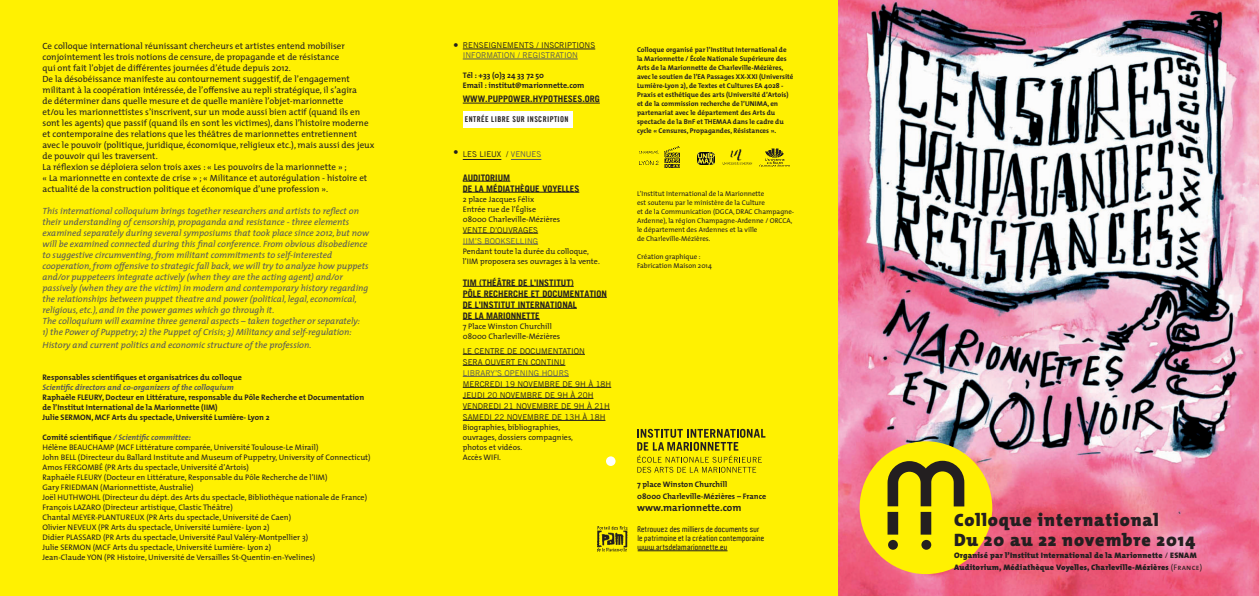
<style>
.page{position:relative;width:1259px;height:596px;background:#fff}
.page>*{position:absolute;margin:0;border:0;box-sizing:border-box;transform-origin:0 0}
.t1{font:900 18px/20px "The Mix";letter-spacing:.05em;color:#231f20}
.t2{font:700 10px "The Mix";color:#231f20}
.t3{font:900 10px "The Sans";color:#231f20}
.t4{font:9px/11px "The Mix";color:#231f20}
.t5{font:italic 9px/11px "The Mix";color:#57585a}
.t6{font:italic 700 9px/11px "Trade Gothic";color:#231f20}
.t7{font:8px/10px "The Mix";color:#231f20}
.t8{font:700 8px/10px "The Mix";color:#231f20}
.t9{font:8px/11px "Trade Gothic LT Std";color:#231f20}
.t10{font:900 8px/12px "The Mix";letter-spacing:.025em;color:#231f20}
.t11{font:600 8px/9px "Aldo";letter-spacing:.02em;color:#231f20}
.t12{font:8px "Trade Gothic LT Std";color:#57585a}
.t13{font:italic 700 8px "The Mix";color:#57585a}
.t14{font:8px "Trade Gothic LT Std Bd Cn 20";letter-spacing:.05em;color:#231f20}
.t15{font:700 7px/9px "The Mix";color:#231f20}
.t16{font:7px/9px "The Mix";color:#231f20}
.s1{font-weight:700}
.s2{font-weight:700;font-style:italic;color:#57585a}
.s3{color:#57585a}
.s4{font-family:"The Mix Caps";font-weight:400}
</style>
<div class="page">
<div style="left:0;top:0;width:839px;height:595px;background:#fff101"></div>
<hr style="left:463px;top:49px;width:132px;height:1px;background:#231f20">
<hr style="left:463px;top:59px;width:115px;height:1px;background:#57585a">
<hr style="left:463px;top:103px;width:137px;height:1px;background:#231f20">
<hr style="left:463px;top:159px;width:38px;height:1px;background:#231f20">
<hr style="left:511px;top:159px;width:30px;height:1px;background:#57585a">
<hr style="left:463px;top:181px;width:47px;height:1px;background:#231f20">
<hr style="left:463px;top:192px;width:116px;height:1px;background:#231f20">
<hr style="left:463px;top:233px;width:75px;height:1px;background:#231f20">
<hr style="left:463px;top:244px;width:75px;height:1px;background:#57585a">
<hr style="left:463px;top:286px;width:111px;height:1px;background:#231f20">
<hr style="left:463px;top:297px;width:144px;height:1px;background:#231f20">
<hr style="left:463px;top:308px;width:114px;height:1px;background:#231f20">
<hr style="left:463px;top:319px;width:77px;height:1px;background:#231f20">
<hr style="left:463px;top:354px;width:122px;height:1px;background:#231f20">
<hr style="left:463px;top:365px;width:102px;height:1px;background:#231f20">
<hr style="left:463px;top:376px;width:106px;height:1px;background:#57585a">
<hr style="left:463px;top:387px;width:148px;height:1px;background:#231f20">
<hr style="left:463px;top:398px;width:130px;height:1px;background:#231f20">
<hr style="left:463px;top:409px;width:147px;height:1px;background:#231f20">
<hr style="left:463px;top:420px;width:142px;height:1px;background:#231f20">
<img style="left:838px;top:0;width:421px;height:595px">
<div style="left:859px;top:441px;width:133px;height:132px;background:#fff101;border-radius:50%"></div>
<svg style="left:887px;top:460px;width:77px;height:89px"></svg>
<div style="left:463px;top:111px;width:109px;height:17px;background:#fff"></div>
<img style="left:597px;top:526px;width:31px;height:26px">
<hr style="left:637px;top:550px;width:90px;height:1px;background:#231f20">
<div style="left:606px;top:456px;width:9px;height:9px;background:#fff;border-radius:50%"></div>
<svg style="left:637px;top:428px;width:128px;height:44px"></svg>
<img style="left:639px;top:150px;width:20px;height:15px">
<img style="left:664px;top:146px;width:16px;height:21px">
<img style="left:722px;top:149px;width:30px;height:16px">
<img style="left:759px;top:148px;width:31px;height:19px">
<img style="left:696px;top:151px;width:20px;height:15px">
<p class="t4" style="left:43px;top:40px;width:333px">Ce colloque international réunissant chercheurs et artistes entend mobiliser conjointement les trois notions de censure, de propagande et de résistance<br>qui ont fait l’objet de différentes journées d’étude depuis 2012.<br>De la désobéissance manifeste au contournement suggestif, de l’engagement militant à la coopération intéressée, de l’offensive au repli stratégique, il s’agira<br>de déterminer dans quelle mesure et de quelle manière l’objet-marionnette<br>et/ou les marionnettistes s’inscrivent, sur un mode aussi bien actif (quand ils en sont les agents) que passif (quand ils en sont les victimes), dans l’histoire moderne et contemporaine des relations que les théâtres de marionnettes entretiennent avec le pouvoir (politique, juridique, économique, religieux etc.), mais aussi des jeux de pouvoir qui les traversent.<br>La réflexion se déploiera selon trois axes : « Les pouvoirs de la marionnette » ;<br>« La marionnette en contexte de crise » ; « Militance et autorégulation - histoire et actualité de la construction politique et économique d’une profession ».</p>
<p class="t5" style="left:43px;top:205px;width:328px">This international colloquium brings together researchers and artists to reflect on their understanding of censorship, propaganda and resistance - three elements examined separately during several symposiums that took place since 2012, but now will be examined connected during this final conference. From obvious disobedience to suggestive circumventing, from militant commitments to self-interested cooperation, from offensive to strategic fall back, we will try to analyze how puppets and/or puppeteers integrate actively (when they are the acting agent) and/or passively (when they are the victim) in modern and contemporary history regarding the relationships between puppet theatre and power (political, legal, economical, religious, etc.), and in the power games which go through it.<br>The colloquium will examine three general aspects – taken together or separately:</p>
<p class="t5" style="left:43px;top:326px;width:311px;line-height:12px">1) the Power of Puppetry; 2) the Puppet of Crisis; 3) Militancy and self-regulation:<br>History and current politics and economic structure of the profession.</p>
<p class="t8" style="left:43px;top:371px;width:201px">Responsables scientifiques et organisatrices du colloque</p>
<p class="t13" style="left:43px;top:380px;width:193px">Scientific directors and co-organizers of the colloquium</p>
<p class="t8" style="left:43px;top:391px;width:323px">Raphaèle FLEURY, Docteur en Littérature, responsable du Pôle Recherche et Documentation de l’Institut International de la Marionnette (IIM)<br>Julie SERMON, MCF Arts du spectacle, Université Lumière- Lyon 2</p>
<p class="t7" style="left:43px;top:431px;width:330px"><span class="s1">Comité scientifique</span> <span class="s2">/ Scientific committee:<br></span>Hélène BEAUCHAMP (MCF Littérature comparée, Université Toulouse-Le Mirail)<br>John BELL (Directeur du Ballard Institute and Museum of Puppetry, University of Connecticut)<br>Amos FERGOMBÉ (PR Arts du spectacle, Université d’Artois)<br>Raphaèle FLEURY (Docteur en Littérature, Responsable du Pôle Recherche de l’IIM)<br>Gary FRIEDMAN (Marionnettiste, Australie)<br>Joël HUTHWOHL (Directeur du dépt. des Arts du spectacle, Bibliothèque nationale de France)<br>François LAZARO (Directeur artistique, Clastic Théâtre)<br>Chantal MEYER-PLANTUREUX (PR Arts du spectacle, Université de Caen)<br>Olivier NEVEUX (PR Arts du spectacle, Université Lumière- Lyon 2)<br>Didier PLASSARD (PR Arts du spectacle, Université Paul Valéry-Montpellier 3)<br>Julie SERMON (MCF Arts du spectacle, Université Lumière- Lyon 2)<br>Jean-Claude YON (PR Histoire, Université de Versailles St-Quentin-en-Yvelines)</p>
<p class="t9" style="left:463px;top:40px;width:134px">RENSEIGNEMENTS / INSCRIPTIONS</p>
<p class="t12" style="left:463px;top:51px;width:116px">INFORMATION / REGISTRATION</p>
<p class="t8" style="left:463px;top:70px;width:123px">Tél : +33 (0)3 24 33 72 50<br>Email : institut@marionnette.com</p>
<p class="t6" style="left:463px;top:93px;width:139px">WWW.PUPPOWER.HYPOTHESES.ORG</p>
<p class="t3" style="left:454px;top:36px;width:6px">•</p>
<p class="t14" style="left:465px;top:114px;width:105px">ENTRÉE LIBRE SUR INSCRIPTION</p>
<p class="t3" style="left:454px;top:143px;width:6px">•</p>
<p class="t9" style="left:463px;top:149px;width:80px">LES LIEUX / <span class="s3">VENUES</span></p>
<p class="t6" style="left:463px;top:171px;width:118px">AUDITORIUM<br>DE LA MÉDIATHÈQUE VOYELLES</p>
<p class="t7" style="left:463px;top:193px;width:99px">2 place Jacques Félix<br>Entrée rue de l’Église<br>08000 Charleville-Mézières</p>
<p class="t9" style="left:463px;top:224px;width:77px">VENTE D’OUVRAGES</p>
<p class="t12" style="left:463px;top:236px;width:77px">IIM’S BOOKSELLING</p>
<p class="t7" style="left:463px;top:245px;width:139px">Pendant toute la durée du colloque, l’IIM proposera ses ouvrages à la vente.</p>
<p class="t6" style="left:463px;top:276px;width:146px">TIM (THÉÂTRE DE L’INSTITUT)<br>PÔLE RECHERCHE ET DOCUMENTATION<br>DE L’INSTITUT INTERNATIONAL<br>DE LA MARIONNETTE</p>
<p class="t7" style="left:463px;top:320px;width:99px">7 Place Winston Churchill<br>08000 Charleville-Mézières</p>
<p class="t9" style="left:463px;top:345px;width:124px">LE CENTRE DE DOCUMENTATION<br>SERA OUVERT EN CONTINU</p>
<p class="t12" style="left:463px;top:368px;width:108px">LIBRARY’S OPENING HOURS</p>
<p class="t9" style="left:463px;top:378px;width:150px">MERCREDI 19 NOVEMBRE DE 9H À 18H<br>JEUDI 20 NOVEMBRE DE 9H À 20H<br>VENDREDI 21 NOVEMBRE DE 9H À 21H<br>SAMEDI 22 NOVEMBRE DE 13H À 18H</p>
<p class="t7" style="left:463px;top:421px;width:112px">Biographies, bibliographies, ouvrages, dossiers compagnies, photos et vidéos.<br>Accès WIFI.</p>
<p class="t15" style="left:637px;top:44px;width:158px">Colloque organisé par l’Institut International de la Marionnette / École Nationale Supérieure des Arts de la Marionnette de Charleville-Mézières, avec le soutien de l’EA Passages XX-XXI (Université Lumière-Lyon 2), de Textes et Cultures EA 4028 - Praxis et esthétique des arts (Université d’Artois) et de la commission recherche de l’UNIMA, en partenariat avec le département des Arts du spectacle de la BnF et THEMAA dans le cadre du cycle « Censures, Propagandes, Résistances ».</p>
<p class="t16" style="left:637px;top:188px;width:159px">L’Institut International de la Marionnette<br>est soutenu par le ministère de la Culture<br>et de la Communication (DGCA, DRAC Champagne-Ardenne), la région Champagne-Ardenne / ORCCA, le département des Ardennes et la ville<br>de Charleville-Mézières.</p>
<p class="t16" style="left:637px;top:251px;width:76px">Création graphique :<br>Fabrication Maison 2014</p>
<p class="t8" style="left:637px;top:478px;width:130px;line-height:12px">7 place Winston Churchill<br>08000 Charleville-Mézières – France</p>
<p class="t2" style="left:637px;top:499px;width:106px">www.marionnette.com</p>
<p class="t11" style="left:637px;top:524px;width:128px">Retrouvez des milliers de documents sur le patrimoine et la création contemporaine www.artsdelamarionnette.eu</p>
<h1 class="t1" style="left:954px;top:509px;width:243px">Colloque international<br>Du 20 au 22 novembre 2014</h1>
<p class="t10" style="left:954px;top:549px;width:250px">Organisé par l’Institut International de la Marionnette <span class="s4">/</span> ESNAM<br>Auditorium, Médiathèque Voyelles, Charleville-Mézières <span class="s4">(France)</span></p>
</div>
